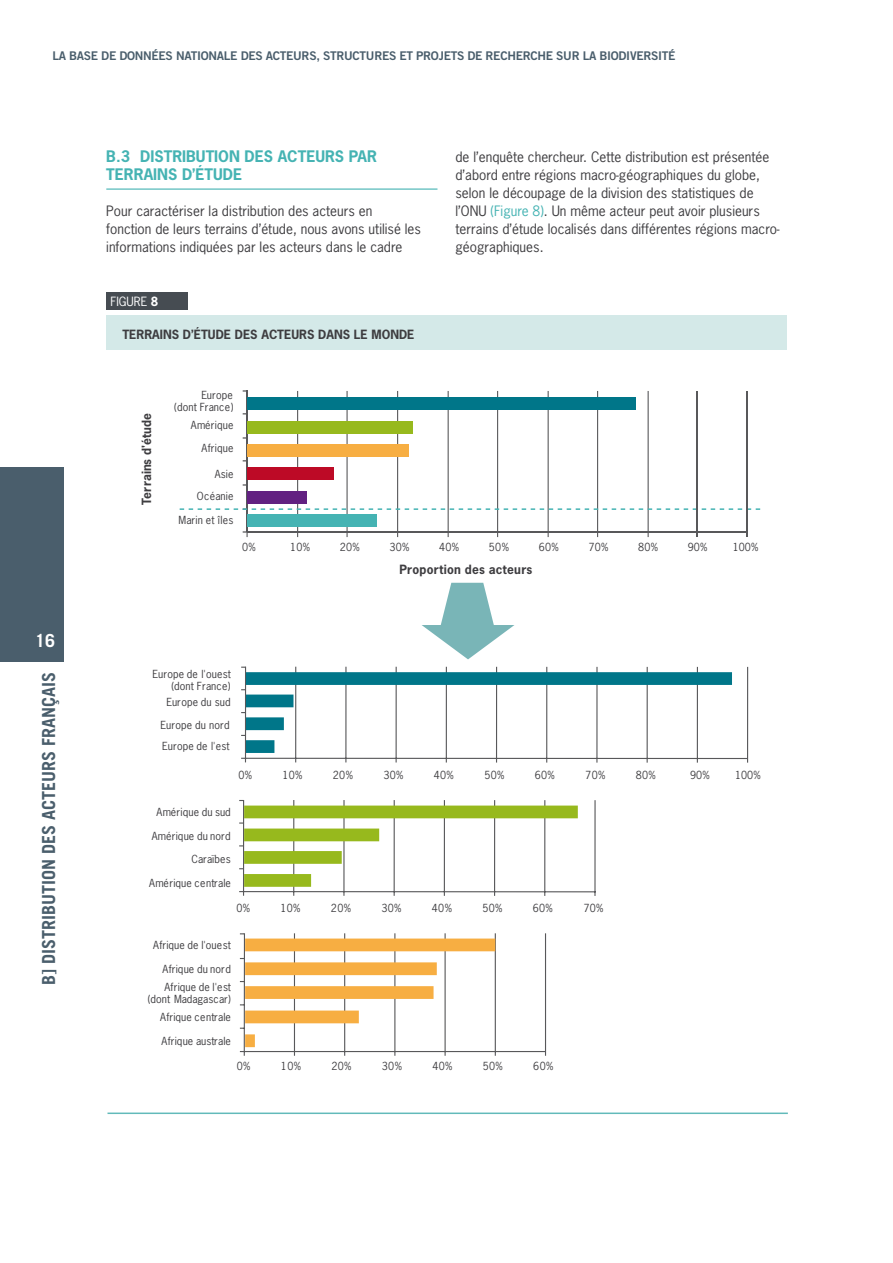
<style>
.page{position:relative;width:893px;height:1263px;background:#fff}
.page>*{position:absolute;margin:0;border:0;box-sizing:border-box;transform-origin:0 0}
.t1{font:700 18px "Trade Gothic LT Std";color:#4a5e6c}
.t2{font:700 18px "Trade Gothic LT Std";color:#fff}
.t3{font:700 15px/18px "News Gothic Std";color:#45b3b3}
.t4{font:13.5px/18px "News Gothic Std";color:#3e3d40}
.t5{font:12px "Trade Gothic LT Std Bd 2";letter-spacing:-.025em;color:#4a5e6c}
.t6{font:700 12px "News Gothic Std";color:#3e3d40}
.t7{font:700 12px "News Gothic Std";letter-spacing:.025em;color:#3e3d40}
.t8{font:12px "News Gothic Std";color:#fff}
.t9{font:10.5px/12px "News Gothic Std";letter-spacing:.015em;color:#3e3d40;text-align:right}
.s1{font-weight:700}
.s2{color:#45b3b3}
</style>
<div class="page">
<div style="left:0;top:468px;width:64px;height:194px;background:#4a5e6c"></div>
<hr style="left:106px;top:189px;width:331px;height:1px;background:#45b3b3">
<div style="left:106px;top:315px;width:681px;height:34px;background:#d4e9e8"></div>
<hr style="left:648px;top:391px;width:1px;height:141px;background:#58585a">
<hr style="left:597px;top:391px;width:1px;height:141px;background:#58585a">
<hr style="left:548px;top:391px;width:1px;height:141px;background:#58585a">
<hr style="left:497px;top:391px;width:1px;height:141px;background:#58585a">
<hr style="left:448px;top:391px;width:1px;height:141px;background:#58585a">
<hr style="left:397px;top:391px;width:1px;height:141px;background:#58585a">
<hr style="left:346px;top:391px;width:2px;height:141px;background:#58585a">
<hr style="left:297px;top:391px;width:1px;height:141px;background:#58585a">
<hr style="left:247px;top:531px;width:500px;height:2px;background:#58585a">
<hr style="left:247px;top:390px;width:1px;height:142px;background:#58585a">
<svg style="left:243px;top:531px;width:5px;height:6px"></svg>
<div style="left:248px;top:514px;width:129px;height:13px;background:#45b3b3"></div>
<div style="left:248px;top:491px;width:59px;height:12px;background:#622181"></div>
<div style="left:248px;top:467px;width:86px;height:13px;background:#bd0a26"></div>
<div style="left:248px;top:444px;width:161px;height:13px;background:#f7ae42"></div>
<div style="left:248px;top:421px;width:165px;height:12px;background:#97b91d"></div>
<div style="left:248px;top:397px;width:388px;height:13px;background:#007689"></div>
<svg style="left:180px;top:508px;width:581px;height:2px"></svg>
<hr style="left:697px;top:391px;width:1px;height:145px;background:#58585a">
<hr style="left:747px;top:391px;width:1px;height:146px;background:#58585a">
<hr style="left:241px;top:758px;width:507px;height:1px;background:#58585a">
<hr style="left:245px;top:667px;width:1px;height:95px;background:#58585a">
<hr style="left:295px;top:667px;width:1px;height:95px;background:#58585a">
<hr style="left:345px;top:667px;width:2px;height:95px;background:#58585a">
<hr style="left:396px;top:667px;width:1px;height:95px;background:#58585a">
<hr style="left:446px;top:667px;width:1px;height:95px;background:#58585a">
<hr style="left:496px;top:667px;width:1px;height:95px;background:#58585a">
<hr style="left:546px;top:667px;width:1px;height:95px;background:#58585a">
<hr style="left:596px;top:667px;width:2px;height:96px;background:#58585a">
<hr style="left:647px;top:667px;width:1px;height:96px;background:#58585a">
<hr style="left:697px;top:667px;width:1px;height:96px;background:#58585a">
<hr style="left:747px;top:667px;width:1px;height:96px;background:#58585a">
<svg style="left:241px;top:667px;width:491px;height:86px"></svg>
<hr style="left:239px;top:891px;width:357px;height:1px;background:#58585a">
<hr style="left:243px;top:800px;width:1px;height:96px;background:#58585a">
<hr style="left:293px;top:800px;width:1px;height:96px;background:#58585a">
<hr style="left:343px;top:800px;width:2px;height:96px;background:#58585a">
<hr style="left:394px;top:800px;width:1px;height:96px;background:#58585a">
<hr style="left:444px;top:800px;width:1px;height:96px;background:#58585a">
<hr style="left:494px;top:800px;width:1px;height:96px;background:#58585a">
<hr style="left:544px;top:800px;width:1px;height:96px;background:#58585a">
<hr style="left:594px;top:800px;width:2px;height:96px;background:#58585a">
<svg style="left:239px;top:800px;width:339px;height:87px"></svg>
<hr style="left:240px;top:1051px;width:306px;height:1px;background:#58585a">
<hr style="left:244px;top:933px;width:1px;height:123px;background:#58585a">
<hr style="left:294px;top:933px;width:1px;height:123px;background:#58585a">
<hr style="left:344px;top:933px;width:1px;height:123px;background:#58585a">
<hr style="left:394px;top:933px;width:1px;height:123px;background:#58585a">
<hr style="left:445px;top:933px;width:1px;height:123px;background:#58585a">
<hr style="left:495px;top:933px;width:1px;height:123px;background:#58585a">
<hr style="left:545px;top:933px;width:1px;height:123px;background:#58585a">
<svg style="left:240px;top:933px;width:255px;height:114px"></svg>
<svg style="left:422px;top:583px;width:92px;height:76px"></svg>
<div style="left:106px;top:292px;width:81px;height:18px;background:#464c52"></div>
<hr style="left:107px;top:1112px;width:681px;height:2px;background:#62baba">
<p class="t5" style="left:52px;top:48px;width:625px">LA BASE DE DONNÉES NATIONALE DES ACTEURS, STRUCTURES ET PROJETS DE RECHERCHE SUR LA BIODIVERSITÉ</p>
<p class="t3" style="left:106px;top:147px;width:272px">B.3 DISTRIBUTION DES ACTEURS PAR<br>TERR</p>
<p class="t3" style="left:144px;top:165px;width:19px">AINS</p>
<p class="t3" style="left:182px;top:165px;width:62px">D’ÉTUDE</p>
<p class="t4" style="left:106px;top:202px;width:316px">Pour caractériser la distribution des acteurs en fonction de leurs terrains d’étude, nous avons utilisé les informations indiquées par les acteurs dans le cadre</p>
<p class="t8" style="left:111px;top:293px;width:49px">FIGURE <span class="s1">8</span></p>
<p class="t6" style="left:122px;top:327px;width:294px">TERRAINS D’ÉTUDE DES ACTEURS DANS LE MONDE</p>
<p class="t6" style="left:139px;top:505px;width:94px;rotate:-90deg">TERRAINS D'ÉTUDE</p>
<p class="t9" style="left:174px;top:389px;width:61px">Europe<br>(dont France)</p>
<p class="t9" style="left:191px;top:419px;width:44px">Amérique</p>
<p class="t9" style="left:202px;top:442px;width:33px">Afrique</p>
<p class="t9" style="left:215px;top:468px;width:20px">Asie</p>
<p class="t9" style="left:197px;top:489px;width:38px">Océanie</p>
<p class="t9" style="left:179px;top:514px;width:56px">Marin et îles</p>
<p class="t4" style="left:455px;top:148px;width:326px">de l’enquête chercheur. Cette distribution est présentée d’abord entre régions macro-géographiques du globe, selon le découpage de la division des statistiques de l’ONU <span class="s2">(Figure 8)</span>. Un même acteur peut avoir plusieurs terrains d’étude localisés dans différentes régions macro&shy;géographiques.</p>
<p class="t9" style="left:242px;top:540px;width:15px">0%</p>
<p class="t9" style="left:290px;top:540px;width:22px">10%</p>
<p class="t9" style="left:340px;top:540px;width:22px">20%</p>
<p class="t9" style="left:389px;top:540px;width:22px">30%</p>
<p class="t9" style="left:439px;top:540px;width:22px">40%</p>
<p class="t9" style="left:489px;top:540px;width:22px">50%</p>
<p class="t9" style="left:539px;top:540px;width:22px">60%</p>
<p class="t9" style="left:588px;top:540px;width:22px">70%</p>
<p class="t9" style="left:638px;top:540px;width:22px">80%</p>
<p class="t9" style="left:688px;top:540px;width:21px">90%</p>
<p class="t9" style="left:733px;top:540px;width:27px">100%</p>
<h1 class="t2" style="left:35px;top:629px;width:22px">16</h1>
<h1 class="t1" style="left:38px;top:985px;width:313px;rotate:-90deg">B] Distribution des acteurs français</h1>
<p class="t9" style="left:152px;top:668px;width:80px">Europe de l'ouest (dont France)</p>
<p class="t9" style="left:166px;top:696px;width:66px">Europe du sud</p>
<p class="t9" style="left:161px;top:718px;width:71px">Europe du nord</p>
<p class="t9" style="left:162px;top:740px;width:69px">Europe de l'est</p>
<p class="t7" style="left:399px;top:562px;width:135px">PROPORTION DES ACTEURS</p>
<p class="t9" style="left:238px;top:768px;width:15px">0%</p>
<p class="t9" style="left:282px;top:768px;width:22px">10%</p>
<p class="t9" style="left:333px;top:768px;width:22px">20%</p>
<p class="t9" style="left:383px;top:768px;width:22px">30%</p>
<p class="t9" style="left:434px;top:768px;width:22px">40%</p>
<p class="t9" style="left:484px;top:768px;width:22px">50%</p>
<p class="t9" style="left:535px;top:768px;width:22px">60%</p>
<p class="t9" style="left:585px;top:768px;width:22px">70%</p>
<p class="t9" style="left:636px;top:768px;width:22px">80%</p>
<p class="t9" style="left:690px;top:768px;width:21px">90%</p>
<p class="t9" style="left:735px;top:768px;width:27px">100%</p>
<p class="t9" style="left:156px;top:806px;width:76px">Amérique du sud</p>
<p class="t9" style="left:152px;top:829px;width:81px">Amérique du nord</p>
<p class="t9" style="left:191px;top:853px;width:41px">Caraïbes</p>
<p class="t9" style="left:149px;top:876px;width:83px">Amérique centrale</p>
<p class="t9" style="left:236px;top:902px;width:15px">0%</p>
<p class="t9" style="left:281px;top:902px;width:22px">10%</p>
<p class="t9" style="left:331px;top:902px;width:22px">20%</p>
<p class="t9" style="left:381px;top:902px;width:22px">30%</p>
<p class="t9" style="left:432px;top:902px;width:22px">40%</p>
<p class="t9" style="left:482px;top:902px;width:22px">50%</p>
<p class="t9" style="left:533px;top:902px;width:22px">60%</p>
<p class="t9" style="left:583px;top:902px;width:22px">70%</p>
<p class="t9" style="left:153px;top:939px;width:79px">Afrique de l'ouest</p>
<p class="t9" style="left:163px;top:963px;width:70px">Afrique du nord</p>
<p class="t9" style="left:148px;top:980px;width:85px">Afrique de l'est (dont Madagascar)</p>
<p class="t9" style="left:160px;top:1010px;width:72px">Afrique centrale</p>
<p class="t9" style="left:162px;top:1034px;width:71px">Afrique australe</p>
<p class="t9" style="left:237px;top:1060px;width:15px">0%</p>
<p class="t9" style="left:281px;top:1060px;width:22px">10%</p>
<p class="t9" style="left:331px;top:1060px;width:22px">20%</p>
<p class="t9" style="left:382px;top:1060px;width:22px">30%</p>
<p class="t9" style="left:432px;top:1060px;width:22px">40%</p>
<p class="t9" style="left:483px;top:1060px;width:22px">50%</p>
<p class="t9" style="left:533px;top:1060px;width:22px">60%</p>
</div>
